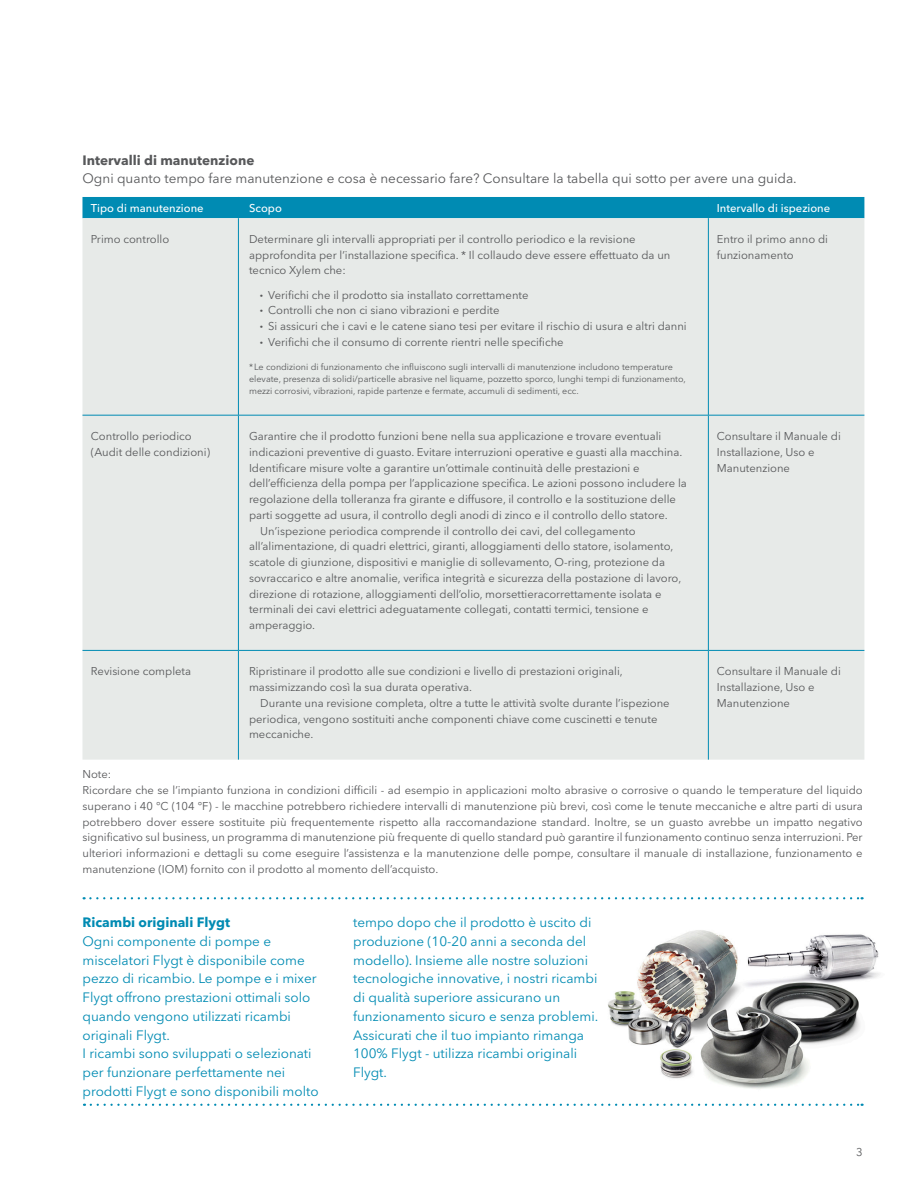
<style>
.page{position:relative;width:918px;height:1188px;background:#fff}
.page>*{position:absolute;margin:0;border:0;box-sizing:border-box;transform-origin:0 0}
.Body_text{font:13.5px/18.8px "Avenir Next LT Pro";color:#008bb3}
.Body_text-2{font:13.5px "Avenir Next LT Pro";color:#57585a}
.Body_text-3{font:700 13.5px "Avenir Next LT Pro";color:#57585a}
.Body_text-4{font:700 13.5px "Avenir Next LT Pro";color:#008bb3}
.Small_body_text{font:11.25px/15.8px "Avenir Next LT Pro";color:#57585a}
.Small_body_text-2{font:500 11.25px "Avenir Next LT Pro";color:#fff}
.Legal_text{font:9px/12px "Avenir Next LT Pro";color:#57585a}
.s1{font-weight:700}
</style>
<div class="page">
<img style="left:608px;top:930px;width:272px;height:159px">
<div style="left:82px;top:218px;width:782px;height:542px;background:#e7eae8"></div>
<div style="left:82px;top:197px;width:782px;height:21px;background:#008bb3"></div>
<hr style="left:238px;top:218px;width:1px;height:197px;background:#008bb3">
<hr style="left:708px;top:218px;width:1px;height:197px;background:#008bb3">
<hr style="left:82px;top:415px;width:156px;height:1px;background:#008bb3">
<hr style="left:238px;top:415px;width:470px;height:1px;background:#008bb3">
<hr style="left:238px;top:415px;width:1px;height:235px;background:#008bb3">
<hr style="left:708px;top:415px;width:156px;height:1px;background:#008bb3">
<hr style="left:708px;top:415px;width:1px;height:235px;background:#008bb3">
<hr style="left:82px;top:650px;width:156px;height:1px;background:#008bb3">
<hr style="left:238px;top:650px;width:470px;height:1px;background:#008bb3">
<hr style="left:238px;top:651px;width:1px;height:109px;background:#008bb3">
<hr style="left:708px;top:650px;width:156px;height:1px;background:#008bb3">
<hr style="left:708px;top:651px;width:1px;height:109px;background:#008bb3">
<svg style="left:84px;top:897px;width:779px;height:2px"></svg>
<svg style="left:91px;top:1104px;width:772px;height:2px"></svg>
<p class="Body_text-3" style="left:82px;top:152px;width:173px">Intervalli di manutenzione</p>
<p class="Body_text-2" style="left:82px;top:171px;width:716px">Ogni quanto tempo fare manutenzione e cosa è necessario fare? Consultare la tabella qui sotto per avere una guida.</p>
<p class="Small_body_text-2" style="left:91px;top:201px;width:114px">Tipo di manutenzione</p>
<p class="Small_body_text-2" style="left:249px;top:201px;width:34px">Scopo</p>
<p class="Small_body_text-2" style="left:717px;top:201px;width:115px">Intervallo di ispezione</p>
<p class="Small_body_text" style="left:91px;top:231px;width:80px">Primo controllo</p>
<p class="Small_body_text" style="left:249px;top:231px;width:423px">Determinare gli intervalli appropriati per il controllo periodico e la revisione approfondita per l’installazione specifica. * Il collaudo deve essere effettuato da un tecnico Xylem che:</p>
<p class="Small_body_text" style="left:260px;top:287px;width:270px"><span class="s1">·</span> Verifichi che il prodotto sia installato correttamente</p>
<p class="Small_body_text" style="left:260px;top:303px;width:241px"><span class="s1">·</span> Controlli che non ci siano vibrazioni e perdite</p>
<p class="Small_body_text" style="left:260px;top:318px;width:429px"><span class="s1">·</span> Si assicuri che i cavi e le catene siano tesi per evitare il rischio di usura e altri danni</p>
<p class="Small_body_text" style="left:260px;top:334px;width:306px"><span class="s1">·</span> Verifichi che il consumo di corrente rientri nelle specifiche</p>
<p class="Legal_text" style="left:249px;top:361px;width:438px">*Le condizioni di funzionamento che influiscono sugli intervalli di manutenzione includono temperature elevate, presenza di solidi/particelle abrasive nel liquame, pozzetto sporco, lunghi tempi di funzionamento, mezzi corrosivi, vibrazioni, rapide partenze e fermate, accumuli di sedimenti, ecc.</p>
<p class="Small_body_text" style="left:717px;top:231px;width:113px">Entro il primo anno di funzionamento</p>
<p class="Small_body_text" style="left:91px;top:428px;width:102px">Controllo periodico</p>
<p class="Small_body_text" style="left:91px;top:444px;width:121px">(Audit delle condizioni)</p>
<p class="Small_body_text" style="left:249px;top:428px;width:439px">Garantire che il prodotto funzioni bene nella sua applicazione e trovare eventuali indicazioni preventive di guasto. Evitare interruzioni operative e guasti alla macchina.<br>Identificare misure volte a garantire un’ottimale continuità delle prestazioni e dell’efficienza della pompa per l’applicazione specifica. Le azioni possono includere la regolazione della tolleranza fra girante e diffusore, il controllo e la sostituzione delle parti soggette ad usura, il controllo degli anodi di zinco e il controllo dello statore.</p>
<p class="Small_body_text" style="left:249px;top:523px;width:434px;text-indent:11px">Un’ispezione periodica comprende il controllo dei cavi, del collegamento all’alimentazione, di quadri elettrici, giranti, alloggiamenti dello statore, isolamento, scatole di giunzione, dispositivi e maniglie di sollevamento, O-ring, protezione da sovraccarico e altre anomalie, verifica integrità e sicurezza della postazione di lavoro, direzione di rotazione, alloggiamenti dell’olio, morsettieracorrettamente isolata e terminali dei cavi elettrici adeguatamente collegati, contatti termici, tensione e amperaggio.</p>
<p class="Small_body_text" style="left:91px;top:664px;width:102px">Revisione completa</p>
<p class="Small_body_text" style="left:249px;top:664px;width:375px">Ripristinare il prodotto alle sue condizioni e livello di prestazioni originali, massimizzando così la sua durata operativa.</p>
<p class="Small_body_text" style="left:249px;top:695px;width:422px;text-indent:11px">Durante una revisione completa, oltre a tutte le attività svolte durante l’ispezione periodica, vengono sostituiti anche componenti chiave come cuscinetti e tenute meccaniche.</p>
<p class="Small_body_text" style="left:717px;top:428px;width:125px">Consultare il Manuale di<br>Installazione, Uso e<br>Manutenzione</p>
<p class="Small_body_text" style="left:717px;top:664px;width:125px">Consultare il Manuale di<br>Installazione, Uso e<br>Manutenzione</p>
<p class="Small_body_text" style="left:82px;top:767px;width:30px">Note:</p>
<p class="Small_body_text" style="left:82px;top:782px;width:782px;text-align:justify">Ricordare che se l’impianto funziona in condizioni difficili - ad esempio in applicazioni molto abrasive o corrosive o quando le temperature del liquido superano i 40 °C (104 °F) - le macchine potrebbero richiedere intervalli di manutenzione più brevi, così come le tenute meccaniche e altre parti di usura potrebbero dover essere sostituite più frequentemente rispetto alla raccomandazione standard. Inoltre, se un guasto avrebbe un impatto negativo significativo sul business, un programma di manutenzione più frequente di quello standard può garantire il funzionamento continuo senza interruzioni. Per ulteriori informazioni e dettagli su come eseguire l’assistenza e la manutenzione delle pompe, consultare il manuale di installazione, funzionamento e manutenzione (IOM) fornito con il prodotto al momento dell’acquisto.</p>
<p class="Body_text-4" style="left:82px;top:914px;width:149px">Ricambi originali Flygt</p>
<p class="Body_text" style="left:82px;top:932px;width:236px">Ogni componente di pompe e miscelatori Flygt è disponibile come pezzo di ricambio. Le pompe e i mixer<br>Flygt offrono prestazioni ottimali solo quando vengono utilizzati ricambi originali Flygt.</p>
<p class="Body_text" style="left:82px;top:1044px;width:238px">I ricambi sono sviluppati o selezionati per funzionare perfettamente nei prodotti Flygt e sono disponibili molto</p>
<p class="Body_text" style="left:353px;top:913px;width:247px">tempo dopo che il prodotto è uscito di produzione (10-20 anni a seconda del modello). Insieme alle nostre soluzioni tecnologiche innovative, i nostri ricambi di qualità superiore assicurano un funzionamento sicuro e senza problemi.</p>
<p class="Body_text" style="left:353px;top:1026px;width:232px">Assicurati che il tuo impianto rimanga<br>100% Flygt - utilizza ricambi originali<br>Flygt.</p>
<p class="Small_body_text" style="left:856px;top:1144px;width:8px">3</p>
</div>
